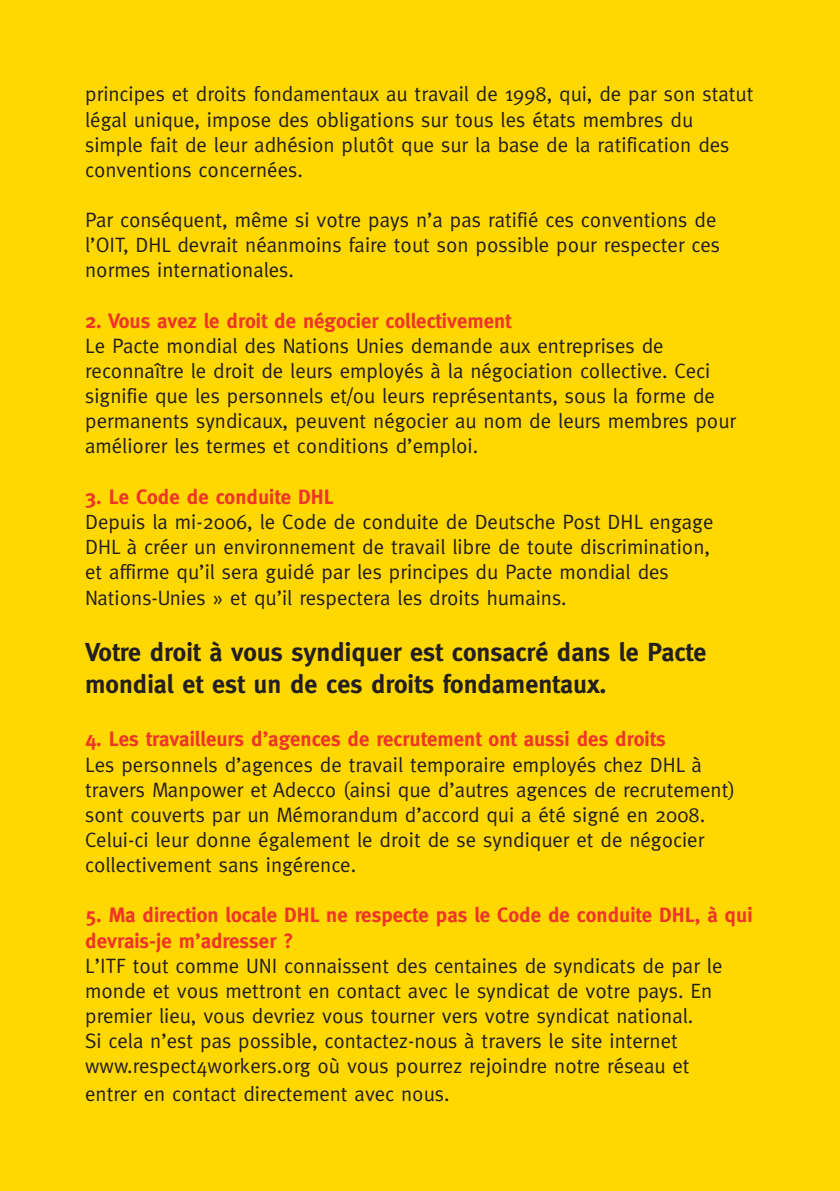
<style>
.page{position:relative;width:840px;height:1191px;background:#fff}
.page>*{position:absolute;margin:0;border:0;box-sizing:border-box;transform-origin:0 0}
.t1{font:700 26px/31.4px "Meta";color:#231f20}
.t2{font:20.8px/25.2px "Meta";color:#231f20}
.t3{font:700 20.8px/25.2px "Meta";color:#ee3529}
</style>
<div class="page">
<div style="left:0;top:0;width:839px;height:1191px;background:#ffd801"></div>
<p class="t2" style="left:85px;top:82px;width:669px">principes et droits fondamentaux au travail de 1998, qui, de par son statut légal unique, impose des obligations sur tous les états membres du simple fait de leur adhésion plutôt que sur la base de la ratification des conventions concernées.</p>
<p class="t2" style="left:85px;top:207px;width:636px">Par conséquent, même si votre pays n’a pas ratifié ces conventions de l’OIT, DHL devrait néanmoins faire tout son possible pour respecter ces normes internationales.</p>
<p class="t3" style="left:85px;top:308px;width:428px">2. Vous avez le droit de négocier collectivement</p>
<p class="t2" style="left:85px;top:333px;width:652px">Le Pacte mondial des Nations Unies demande aux entreprises de reconnaître le droit de leurs employés à la négociation collective. Ceci signifie que les personnels et/ou leurs représentants, sous la forme de permanents syndicaux, peuvent négocier au nom de leurs membres pour améliorer les termes et conditions d’emploi.</p>
<p class="t3" style="left:85px;top:484px;width:250px">3. Le Code de conduite DHL</p>
<p class="t2" style="left:85px;top:509px;width:629px">Depuis la mi-2006, le Code de conduite de Deutsche Post DHL engage DHL à créer un environnement de travail libre de toute discrimination, et affirme qu’il sera guidé par les principes du Pacte mondial des Nations-Unies » et qu’il respectera les droits humains.</p>
<p class="t1" style="left:85px;top:636px;width:622px">Votre droit à vous syndiquer est consacré dans le Pacte mondial et est un de ces droits fondamentaux.</p>
<p class="t3" style="left:85px;top:726px;width:581px">4. Les travailleurs d’agences de recrutement ont aussi des droits</p>
<p class="t2" style="left:85px;top:752px;width:651px">Les personnels d’agences de travail temporaire employés chez DHL à travers Manpower et Adecco (ainsi que d’autres agences de recrutement) sont couverts par un Mémorandum d’accord qui a été signé en 2008.<br>Celui-ci leur donne également le droit de se syndiquer et de négocier collectivement sans ingérence.</p>
<p class="t3" style="left:85px;top:902px;width:668px">5. Ma direction locale DHL ne respecte pas le Code de conduite DHL, à qui devrais-je m’adresser ?</p>
<p class="t2" style="left:85px;top:953px;width:638px">L’ITF tout comme UNI connaissent des centaines de syndicats de par le monde et vous mettront en contact avec le syndicat de votre pays. En premier lieu, vous devriez vous tourner vers votre syndicat national.<br>Si cela n’est pas possible, contactez-nous à travers le site internet www.respect4workers.org où vous pourrez rejoindre notre réseau et</p>
<p class="t2" style="left:85px;top:1081px;width:366px">entrer en contact directement avec nous.</p>
</div>
